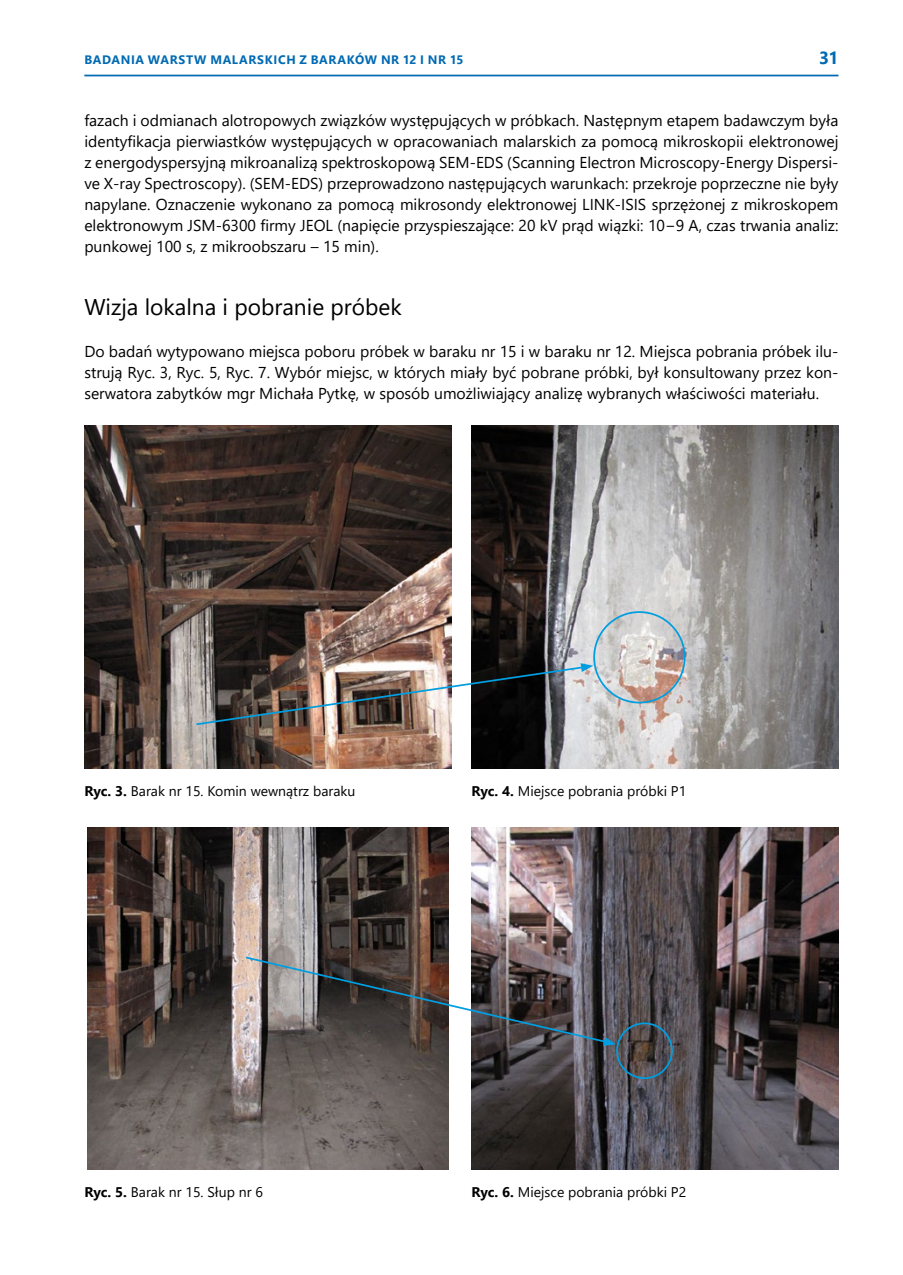
<style>
.page{position:relative;width:903px;height:1275px;background:#fff}
.page>*{position:absolute;margin:0;border:0;box-sizing:border-box;transform-origin:0 0}
.t1{font:22.75px "Segoe UI";color:#000}
.t2{font:700 17.5px "Segoe UI";color:#006ab3}
.t3{font:15.75px/21px "Segoe UI";color:#000;text-align:justify}
.t4{font:14px "Segoe UI";color:#000}
.t5{font:700 12.25px "Segoe UI";letter-spacing:.06em;color:#006ab3}
.s1{font-weight:700}
</style>
<div class="page">
<hr style="left:84px;top:75px;width:754px;height:1px;background:#006ab3">
<img style="left:84px;top:426px;width:367px;height:342px">
<img style="left:471px;top:426px;width:367px;height:342px">
<img style="left:87px;top:827px;width:362px;height:343px">
<img style="left:471px;top:827px;width:367px;height:343px">
<div style="left:593px;top:611px;width:92px;height:92px;border:2px solid #009ee0;border-radius:50%"></div>
<img style="left:194px;top:663px;width:399px;height:63px">
<div style="left:616px;top:1022px;width:57px;height:57px;border:2px solid #009ee0;border-radius:50%"></div>
<img style="left:244px;top:955px;width:372px;height:91px">
<p class="t5" style="left:85px;top:49px;width:148px">BADAN IA WARSTW MALA</p>
<p class="t5" style="left:248px;top:49px;width:217px">RSKICH Z BARAKÓW NR 12 I N R 15</p>
<p class="t2" style="left:819px;top:42px;width:21px">31</p>
<p class="t3" style="left:84px;top:109px;width:756px">fazach i odmianach alotropowych związków występujących w próbkach. Następnym etapem badawczym była identyfikacja pierwiastków występujących w opracowaniach malarskich za pomocą mikroskopii elektronowej z energodyspersyjną mikroanalizą spektroskopową SEM-EDS (Scanning Electron Microscopy-Energy Dispersi&shy;ve X-ray Spectroscopy). (SEM-EDS) przeprowadzono następujących warunkach: przekroje poprzeczne nie były napylane. Oznaczenie wykonano za pomocą mikrosondy elektronowej LINK-ISIS sprzężonej z mikroskopem elektronowym JSM-6300 firmy JEOL (napięcie przyspieszające: 20 kV prąd wiązki: 10−9 A, czas trwania analiz: punkowej 100 s, z mikroobszaru – 15 min).</p>
<h1 class="t1" style="left:84px;top:285px;width:319px">Wizja lokalna i pobranie próbek</h1>
<p class="t3" style="left:84px;top:340px;width:756px">Do badań wytypowano miejsca poboru próbek w baraku nr 15 i w baraku nr 12. Miejsca pobrania próbek ilu&shy;strują Ryc. 3, Ryc. 5, Ryc. 7. Wybór miejsc, w których miały być pobrane próbki, był konsultowany przez kon&shy;serwatora zabytków mgr Michała Pytkę, w sposób umożliwiający analizę wybranych właściwości materiału.</p>
<p class="t4" style="left:84px;top:777px;width:272px"><span class="s1">RYC. 3.</span> Barak nr 15. Komin wewnątrz baraku</p>
<p class="t4" style="left:471px;top:777px;width:216px"><span class="s1">RYC. 4.</span> Miejsce pobrania próbki P1</p>
<p class="t4" style="left:84px;top:1179px;width:180px"><span class="s1">RYC. 5.</span> Barak nr 15. Słup nr 6</p>
<p class="t4" style="left:471px;top:1179px;width:216px"><span class="s1">RYC. 6.</span> Miejsce pobrania próbki P2</p>
</div>
